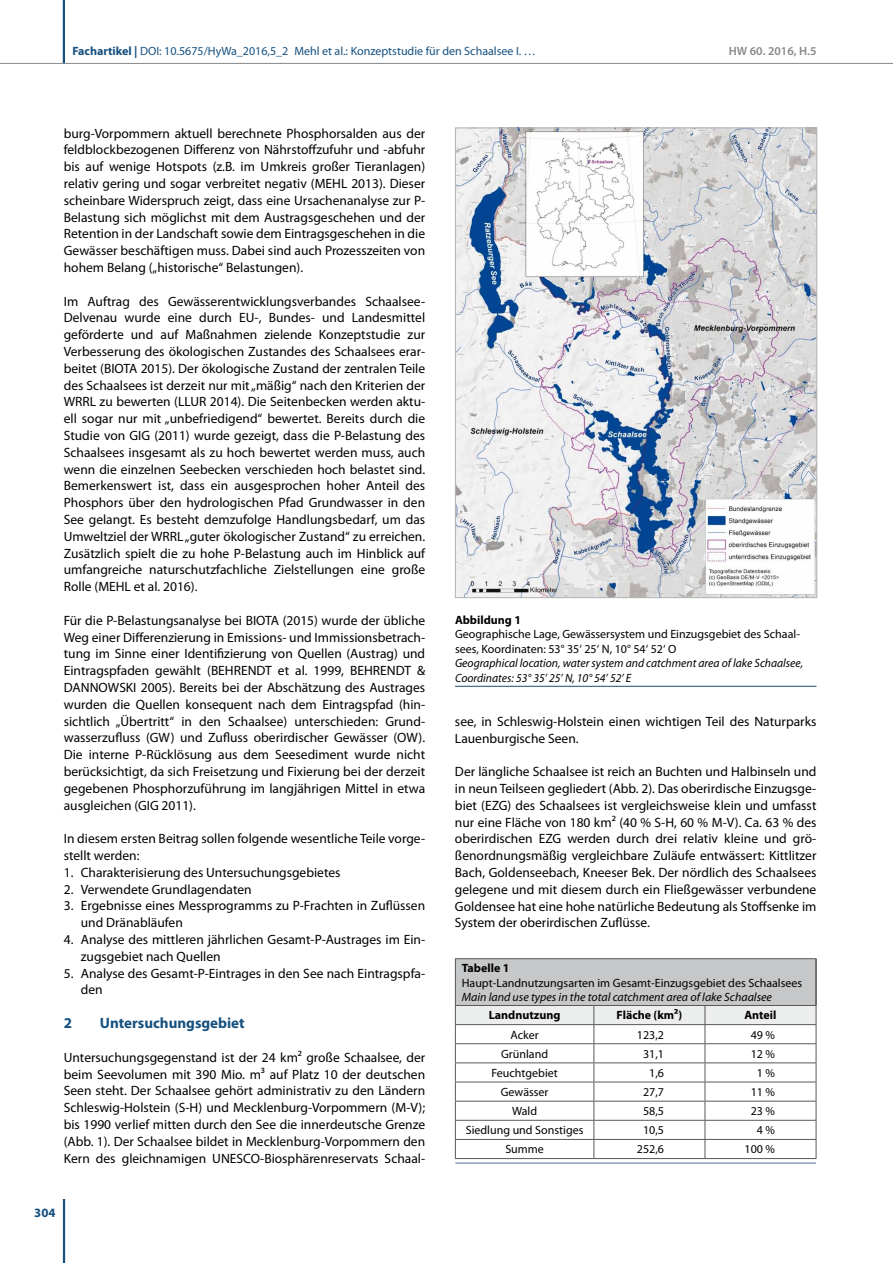
<style>
.page{position:relative;width:893px;height:1263px;background:#fff}
.page>*{position:absolute;margin:0;border:0;box-sizing:border-box;transform-origin:0 0}
.t1{font:700 15px "Myriad Pro";color:#15507f}
.t2{font:13.5px/16.8px "Myriad Pro";color:#000;text-align:justify}
.t3{font:700 12.75px "Myriad Pro";color:#15507f}
.t4{font:12px/14.4px "Myriad Pro";color:#000}
.t5{font:italic 12px/14.4px "Myriad Pro";color:#000}
.t6{font:12px "Myriad Pro";color:#15507f}
.t7{font:700 12px "Myriad Pro";color:#000}
.t8{font:600 12px "Myriad Pro";color:#87888a}
.s1{font-weight:700}
</style>
<div class="page">
<hr style="left:63px;top:1199px;width:2px;height:64px;background:#15507f">
<hr style="left:63px;top:0;width:2px;height:64px;background:#15507f">
<hr style="left:0;top:63px;width:893px;height:1px;background:#87888a">
<img style="left:457px;top:130px;width:358px;height:466px">
<hr style="left:455px;top:686px;width:361px;height:1px;background:#15507f">
<div style="left:455px;top:959px;width:361px;height:46px;background:#c6c7c8"></div>
<hr style="left:455px;top:958px;width:139px;height:1px;background:#58585a">
<hr style="left:455px;top:959px;width:1px;height:46px;background:#58585a">
<hr style="left:594px;top:958px;width:111px;height:1px;background:#58585a">
<hr style="left:705px;top:958px;width:111px;height:1px;background:#58585a">
<svg style="left:455px;top:1005px;width:362px;height:153px"></svg>
<hr style="left:455px;top:1158px;width:139px;height:1px;background:#58585a">
<hr style="left:594px;top:1158px;width:111px;height:1px;background:#58585a">
<hr style="left:705px;top:1158px;width:111px;height:1px;background:#58585a">
<hr style="left:816px;top:959px;width:1px;height:46px;background:#000">
<hr style="left:455px;top:1163px;width:139px;height:1px;background:#506b93">
<hr style="left:594px;top:1163px;width:111px;height:1px;background:#506b93">
<hr style="left:705px;top:1163px;width:111px;height:1px;background:#506b93">
<p class="t6" style="left:72px;top:43px;width:465px"><span class="s1">Fachartikel |</span> DOI: 10.5675/HyWa_2016,5_2 Mehl et al.: Konzeptstudie für den Schaalsee I. …</p>
<p class="t8" style="left:729px;top:43px;width:89px">HW 60. 2016, H.5</p>
<p class="t2" style="left:64px;top:125px;width:363px">burg-Vorpommern aktuell berechnete Phosphorsalden aus der feldblockbezogenen Differenz von Nährstoffzufuhr und -abfuhr bis auf wenige Hotspots (z.B. im Umkreis großer Tieranlagen) relativ gering und sogar verbreitet negativ (MEHL 2013). Dieser scheinbare Widerspruch zeigt, dass eine Ursachenanalyse zur P-Belastung sich möglichst mit dem Austragsgeschehen und der Retention in der Landschaft sowie dem Eintragsgeschehen in die Gewässer beschäftigen muss. Dabei sind auch Prozesszeiten von hohem Belang („historische“ Belastungen).</p>
<p class="t2" style="left:64px;top:292px;width:363px">Im Auftrag des Gewässerentwicklungsverbandes Schaalsee-Delvenau wurde eine durch EU-, Bundes- und Landesmittel geförderte und auf Maßnahmen zielende Konzeptstudie zur Verbesserung des ökologischen Zustandes des Schaalsees erar&shy;beitet (BIOTA 2015). Der ökologische Zustand der zentralen Teile des Schaalsees ist derzeit nur mit „mäßig“ nach den Kriterien der WRRL zu bewerten (LLUR 2014). Die Seitenbecken werden aktu&shy;ell sogar nur mit „unbefriedigend“ bewertet. Bereits durch die Studie von GIG (2011) wurde gezeigt, dass die P-Belastung des Schaalsees insgesamt als zu hoch bewertet werden muss, auch wenn die einzelnen Seebecken verschieden hoch belastet sind.<br>Bemerkenswert ist, dass ein ausgesprochen hoher Anteil des Phosphors über den hydrologischen Pfad Grundwasser in den See gelangt. Es besteht demzufolge Handlungsbedarf, um das Umweltziel der WRRL „guter ökologischer Zustand“ zu erreichen.<br>Zusätzlich spielt die zu hohe P-Belastung auch im Hinblick auf umfangreiche naturschutzfachliche Zielstellungen eine große Rolle (MEHL et al. 2016).</p>
<p class="t2" style="left:64px;top:612px;width:363px">Für die P-Belastungsanalyse bei BIOTA (2015) wurde der übliche Weg einer Differenzierung in Emissions- und Immissionsbetrach&shy;tung im Sinne einer Identifizierung von Quellen (Austrag) und Eintragspfaden gewählt (BEHRENDT et al. 1999, BEHRENDT &amp; DANNOWSKI 2005). Bereits bei der Abschätzung des Austrages wurden die Quellen konsequent nach dem Eintragspfad (hin&shy;sichtlich „Übertritt“ in den Schaalsee) unterschieden: Grund&shy;wasserzufluss (GW) und Zufluss oberirdischer Gewässer (OW).<br>Die interne P-Rücklösung aus dem Seesediment wurde nicht berücksichtigt, da sich Freisetzung und Fixierung bei der derzeit gegebenen Phosphorzuführung im langjährigen Mittel in etwa ausgleichen (GIG 2011).</p>
<p class="t2" style="left:64px;top:830px;width:363px">In diesem ersten Beitrag sollen folgende wesentliche Teile vorge&shy;stellt werden:</p>
<p class="t2" style="left:64px;top:864px;width:278px">1. Charakterisierung des Untersuchungsgebietes</p>
<p class="t2" style="left:64px;top:880px;width:189px">2. Verwendete Grundlagendaten</p>
<p class="t2" style="left:81px;top:897px;width:346px;text-indent:-17px">3. Ergebnisse eines Messprogramms zu P-Frachten in Zuflüssen und Dränabläufen</p>
<p class="t2" style="left:81px;top:931px;width:346px;text-indent:-17px">4. Analyse des mittleren jährlichen Gesamt-P-Austrages im Ein&shy;zugsgebiet nach Quellen</p>
<p class="t2" style="left:81px;top:964px;width:346px;text-indent:-17px">5. Analyse des Gesamt-P-Eintrages in den See nach Eintragspfa&shy;den</p>
<p class="t1" style="left:64px;top:1013px;width:10px">2</p>
<p class="t1" style="left:100px;top:1013px;width:146px">Untersuchungsgebiet</p>
<p class="t2" style="left:64px;top:1049px;width:363px">Untersuchungsgegenstand ist der 24 km² große Schaalsee, der beim Seevolumen mit 390 Mio. m³ auf Platz 10 der deutschen Seen steht. Der Schaalsee gehört administrativ zu den Ländern Schleswig-Holstein (S-H) und Mecklenburg-Vorpommern (M-V); bis 1990 verlief mitten durch den See die innerdeutsche Grenze (Abb. 1). Der Schaalsee bildet in Mecklenburg-Vorpommern den Kern des gleichnamigen UNESCO-Biosphärenreservats Schaal-</p>
<p class="t3" style="left:34px;top:1204px;width:23px">304</p>
<p class="t7" style="left:455px;top:612px;width:68px">Abbildung 1</p>
<p class="t4" style="left:455px;top:627px;width:346px">Geographische Lage, Gewässersystem und Einzugsgebiet des Schaal&shy;sees, Koordinaten: 53° 35‘ 25‘ N, 10° 54‘ 52‘ O</p>
<p class="t5" style="left:455px;top:656px;width:350px">Geographical location, water system and catchment area of lake Schaalsee,<br>Coordinates: 53° 35’ 25’ N, 10° 54’ 52’ E</p>
<p class="t2" style="left:455px;top:713px;width:363px">see, in Schleswig-Holstein einen wichtigen Teil des Naturparks<br>Lauenburgische Seen.</p>
<p class="t2" style="left:455px;top:763px;width:363px">Der längliche Schaalsee ist reich an Buchten und Halbinseln und in neun Teilseen gegliedert (Abb. 2). Das oberirdische Einzugsge&shy;biet (EZG) des Schaalsees ist vergleichsweise klein und umfasst nur eine Fläche von 180 km² (40 % S-H, 60 % M-V). Ca. 63 % des oberirdischen EZG werden durch drei relativ kleine und grö&shy;ßenordnungsmäßig vergleichbare Zuläufe entwässert: Kittlitzer Bach, Goldenseebach, Kneeser Bek. Der nördlich des Schaalsees gelegene und mit diesem durch ein Fließgewässer verbundene Goldensee hat eine hohe natürliche Bedeutung als Stoffsenke im System der oberirdischen Zuflüsse.</p>
<p class="t7" style="left:462px;top:960px;width:49px">Tabelle 1</p>
<p class="t4" style="left:462px;top:975px;width:342px">Haupt-Landnutzungsarten im Gesamt-Einzugsgebiet des Schaalsees</p>
<p class="t5" style="left:462px;top:989px;width:312px">Main land use types in the total catchment area of lake Schaalsee</p>
<p class="t7" style="left:489px;top:1007px;width:73px">Landnutzung</p>
<p class="t7" style="left:617px;top:1007px;width:67px">Fläche (km²)</p>
<p class="t7" style="left:744px;top:1007px;width:34px">Anteil</p>
<p class="t4" style="left:511px;top:1027px;width:30px">Acker</p>
<p class="t4" style="left:637px;top:1027px;width:29px">123,2</p>
<p class="t4" style="left:751px;top:1027px;width:26px">49 %</p>
<p class="t4" style="left:501px;top:1046px;width:48px">Grünland</p>
<p class="t4" style="left:643px;top:1046px;width:22px">31,1</p>
<p class="t4" style="left:751px;top:1046px;width:26px">12 %</p>
<p class="t4" style="left:491px;top:1065px;width:68px">Feuchtgebiet</p>
<p class="t4" style="left:649px;top:1065px;width:16px">1,6</p>
<p class="t4" style="left:757px;top:1065px;width:20px">1 %</p>
<p class="t4" style="left:501px;top:1085px;width:49px">Gewässer</p>
<p class="t4" style="left:643px;top:1085px;width:22px">27,7</p>
<p class="t4" style="left:751px;top:1085px;width:26px">11 %</p>
<p class="t4" style="left:512px;top:1104px;width:27px">Wald</p>
<p class="t4" style="left:643px;top:1104px;width:22px">58,5</p>
<p class="t4" style="left:751px;top:1104px;width:26px">23 %</p>
<p class="t4" style="left:466px;top:1123px;width:119px">Siedlung und Sonstiges</p>
<p class="t4" style="left:643px;top:1123px;width:22px">10,5</p>
<p class="t4" style="left:757px;top:1123px;width:20px">4 %</p>
<p class="t4" style="left:505px;top:1142px;width:40px">Summe</p>
<p class="t4" style="left:637px;top:1142px;width:29px">252,6</p>
<p class="t4" style="left:745px;top:1142px;width:32px">100 %</p>
</div>
